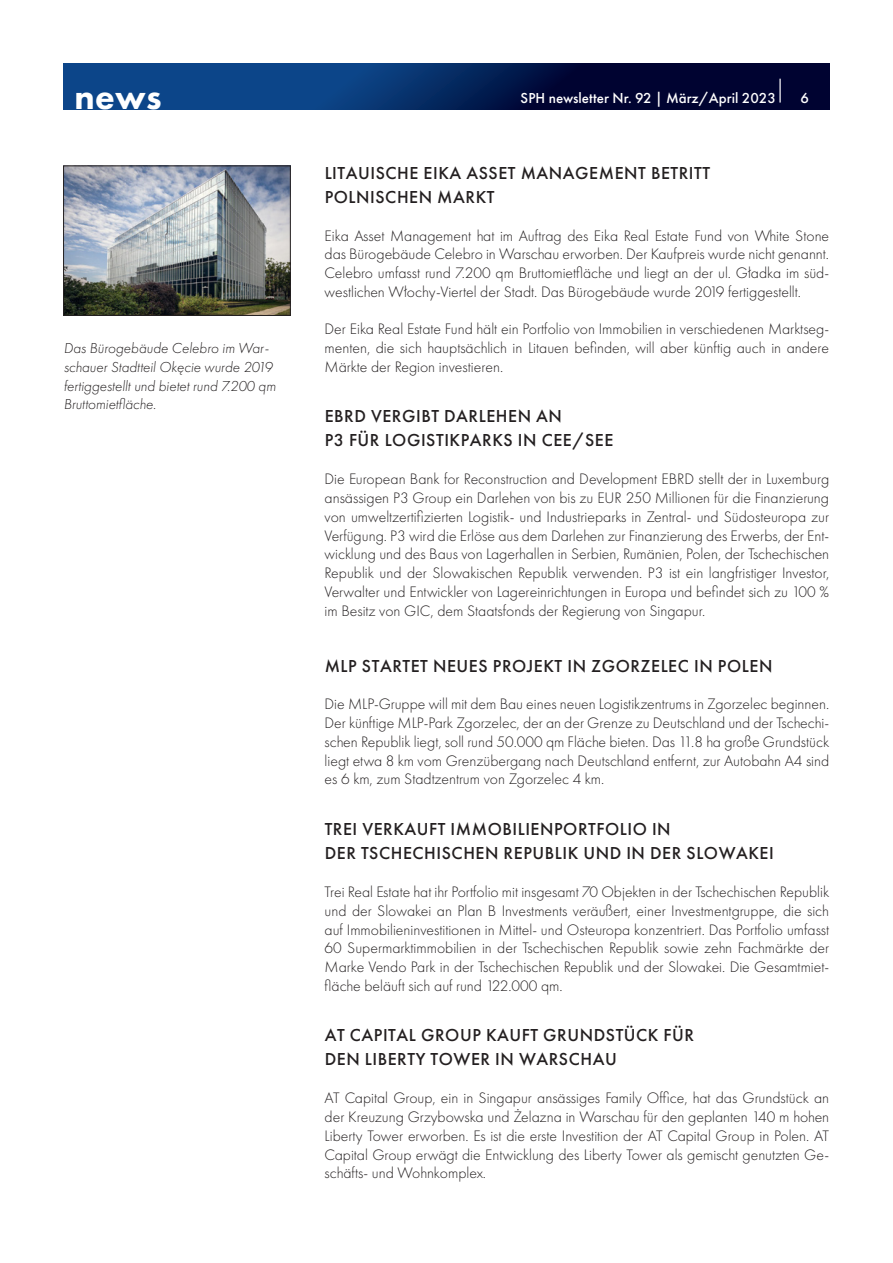
<style>
.page{position:relative;width:893px;height:1263px;background:#fff}
.page>*{position:absolute;margin:0;border:0;box-sizing:border-box;transform-origin:0 0}
.t1{font:800 36px "Futura PT";color:#fff}
.t2{font:500 18px/24px "Futura PT";letter-spacing:.03em;color:#231f20}
.t3{font:300 15.75px/18.8px "Futura PT";color:#231f20;text-align:justify}
.t4{font:italic 300 15px/18.8px "Futura PT";color:#231f20}
.t5{font:500 15px "Futura PT";color:#fff}
</style>
<div class="page">
<svg style="left:64px;top:64px;width:765px;height:45px;background:#05255d"></svg>
<hr style="left:779px;top:79px;width:2px;height:24px;background:#fff">
<img style="left:65px;top:168px;width:224px;height:146px">
<div style="left:63px;top:166px;width:228px;height:150px;border:1px solid #231f20"></div>
<h1 class="t1" style="left:74px;top:75px;width:89px">news</h1>
<p class="t5" style="left:521px;top:89px;width:257px">SPH newsletter Nr. 92 | März/April 2023</p>
<p class="t5" style="left:800px;top:89px;width:10px">6</p>
<p class="t4" style="left:64px;top:339px;width:214px">Das Bürogebäude Celebro im War&shy;schauer Stadtteil Okęcie wurde 2019 fertiggestellt und bietet rund 7.200 qm<br>Bruttomietfläche.</p>
<p class="t2" style="left:325px;top:161px;width:387px">LITAUISCHE EIKA ASSET MANAGEMENT BETRITT<br>POLNISCHEN MARKT</p>
<p class="t3" style="left:325px;top:226px;width:506px">Eika Asset Management hat im Auftrag des Eika Real Estate Fund von White Stone das Bürogebäude Celebro in Warschau erworben. Der Kaufpreis wurde nicht genannt.<br>Celebro umfasst rund 7.200 qm Bruttomietfläche und liegt an der ul. Gładka im süd&shy;westlichen Włochy-Viertel der Stadt. Das Bürogebäude wurde 2019 fertiggestellt.</p>
<p class="t3" style="left:325px;top:320px;width:506px">Der Eika Real Estate Fund hält ein Portfolio von Immobilien in verschiedenen Marktseg&shy;menten, die sich hauptsächlich in Litauen befinden, will aber künftig auch in andere Märkte der Region investieren.</p>
<p class="t2" style="left:325px;top:404px;width:290px">EBRD VERGIBT DARLEHEN AN<br>P3 FÜR LOGISTIKPARKS IN CEE/SEE</p>
<p class="t3" style="left:325px;top:470px;width:506px">Die European Bank for Reconstruction and Development EBRD stellt der in Luxemburg ansässigen P3 Group ein Darlehen von bis zu EUR 250 Millionen für die Finanzierung von umweltzertifizierten Logistik- und Industrieparks in Zentral- und Südosteuropa zur Verfügung. P3 wird die Erlöse aus dem Darlehen zur Finanzierung des Erwerbs, der Ent&shy;wicklung und des Baus von Lagerhallen in Serbien, Rumänien, Polen, der Tschechischen Republik und der Slowakischen Republik verwenden. P3 ist ein langfristiger Investor, Verwalter und Entwickler von Lagereinrichtungen in Europa und befindet sich zu 100 % im Besitz von GIC, dem Staatsfonds der Regierung von Singapur.</p>
<p class="t2" style="left:325px;top:654px;width:449px">MLP STARTET NEUES PROJEKT IN ZGORZELEC IN POLEN</p>
<p class="t3" style="left:325px;top:695px;width:506px">Die MLP-Gruppe will mit dem Bau eines neuen Logistikzentrums in Zgorzelec beginnen.<br>Der künftige MLP-Park Zgorzelec, der an der Grenze zu Deutschland und der Tschechi&shy;schen Republik liegt, soll rund 50.000 qm Fläche bieten. Das 11.8 ha große Grundstück liegt etwa 8 km vom Grenzübergang nach Deutschland entfernt, zur Autobahn A4 sind es 6 km, zum Stadtzentrum von Zgorzelec 4 km.</p>
<p class="t2" style="left:325px;top:817px;width:451px">TREI VERKAUFT IMMOBILIENPORTFOLIO IN<br>DER TSCHECHISCHEN REPUBLIK UND IN DER SLOWAKEI</p>
<p class="t3" style="left:325px;top:882px;width:506px">Trei Real Estate hat ihr Portfolio mit insgesamt 70 Objekten in der Tschechischen Republik und der Slowakei an Plan B Investments veräußert, einer Investmentgruppe, die sich auf Immobilieninvestitionen in Mittel- und Osteuropa konzentriert. Das Portfolio umfasst 60 Supermarktimmobilien in der Tschechischen Republik sowie zehn Fachmärkte der Marke Vendo Park in der Tschechischen Republik und der Slowakei. Die Gesamtmiet&shy;fläche beläuft sich auf rund 122.000 qm.</p>
<p class="t2" style="left:325px;top:1023px;width:371px">AT CAPITAL GROUP KAUFT GRUNDSTÜCK FÜR<br>DEN LIBERTY TOWER IN WARSCHAU</p>
<p class="t3" style="left:325px;top:1089px;width:506px">AT Capital Group, ein in Singapur ansässiges Family Office, hat das Grundstück an der Kreuzung Grzybowska und Żelazna in Warschau für den geplanten 140 m hohen Liberty Tower erworben. Es ist die erste Investition der AT Capital Group in Polen. AT Capital Group erwägt die Entwicklung des Liberty Tower als gemischt genutzten Ge&shy;schäfts- und Wohnkomplex.</p>
</div>
